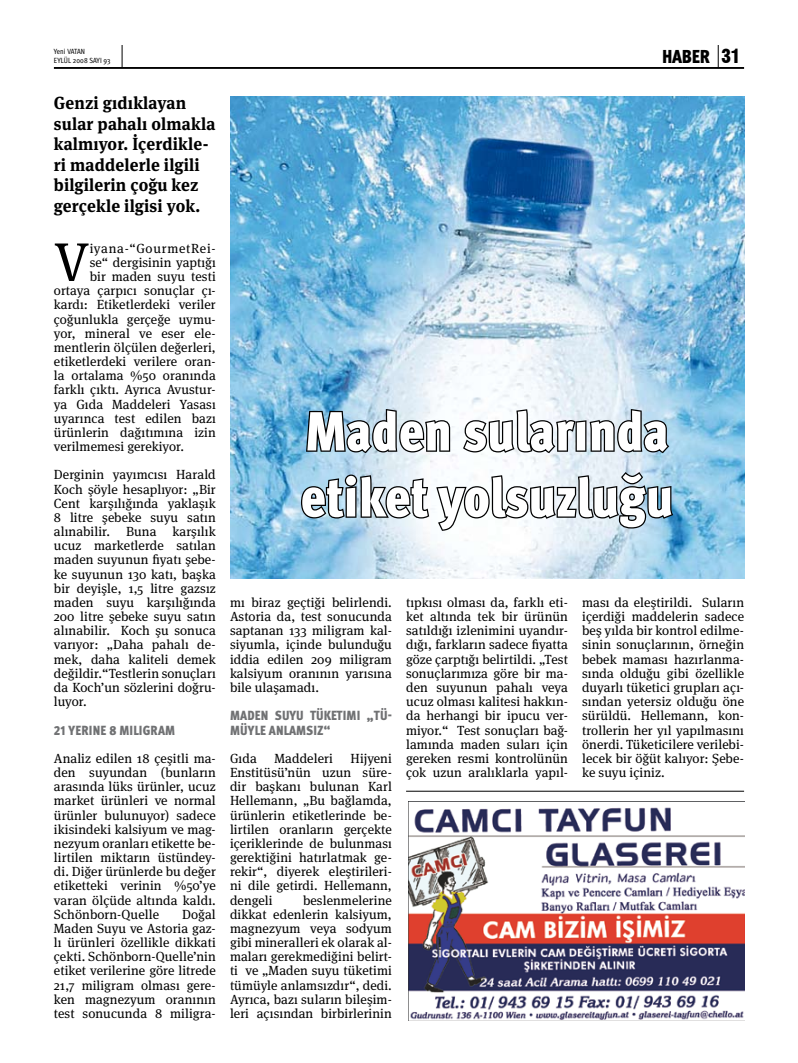
<style>
.page{position:relative;width:798px;height:1063px;background:#fff}
.page>*{position:absolute;margin:0;border:0;box-sizing:border-box;transform-origin:0 0}
.t1{font:900 55px/66px "Meta Cond Pro";color:#fff}
.t2{font:54.38px "Meta Serif Pro";color:#000}
.t3{font:900 18.75px "Meta Cond Pro";letter-spacing:-.015em;color:#000}
.t4{font:700 17.5px/20.5px "Meta Serif Pro";letter-spacing:.01em;color:#000;scale:.95 1}
.t5{font:13.25px/14.1px "Meta Serif Pro";letter-spacing:.005em;color:#000;text-align:justify}
.t6{font:900 13.25px/14.1px "Meta Cond Pro";letter-spacing:.015em;color:#707173}
.t7{font:13.25px "Meta Serif Pro";letter-spacing:.055em;color:#000}
.t8{font:7.5px/9px "Meta Cond Pro";letter-spacing:.01em;color:#000}
.s1{font-family:"Swiss 721 BT";font-stretch:condensed}
</style>
<div class="page">
<svg style="left:717px;top:45px;width:1px;height:22px"></svg>
<svg style="left:122px;top:45px;width:1px;height:22px"></svg>
<hr style="left:54px;top:67px;width:689px;height:2px;background:#000">
<img style="left:230px;top:97px;width:513px;height:482px">
<svg style="left:299px;top:362px;width:375px;height:191px"></svg>
<img style="left:408px;top:802px;width:335px;height:219px">
<hr style="left:406px;top:791px;width:337px;height:1px;background:#000">
<p class="t8" style="left:54px;top:48px;width:58px">Yeni VATAN<br>EYLÜL 2008 SAYI 93</p>
<h3 class="t3" style="left:661px;top:44px;width:80px">HABER <span class="s1">31</span></h3>
<h3 class="t4" style="left:54px;top:92px;width:171px">Genzi gıdıklayan sular pahalı olmakla kalmıyor. İçerdikle&shy;ri maddelerle ilgili bilgilerin çoğu kez gerçekle ilgisi yok.</h3>
<h2 class="t2" style="left:54px;top:223px;width:37px">V</h2>
<p class="t7" style="left:90px;top:238px;width:127px">iyana-“GourmetRei-</p>
<p class="t5" style="left:90px;top:254px;width:127px">se“ dergisinin yaptığı</p>
<p class="t5" style="left:90px;top:269px;width:127px">bir maden suyu testi</p>
<p class="t5" style="left:54px;top:283px;width:163px">ortaya çarpıcı sonuçlar çı-</p>
<p class="t5" style="left:54px;top:297px;width:163px">kardı: Etiketlerdeki veriler</p>
<p class="t5" style="left:54px;top:311px;width:163px">çoğunlukla gerçeğe uymu-</p>
<p class="t5" style="left:54px;top:325px;width:163px">yor, mineral ve eser ele-</p>
<p class="t5" style="left:54px;top:340px;width:163px">mentlerin ölçülen değerleri,</p>
<p class="t5" style="left:54px;top:354px;width:163px">etiketlerdeki verilere oran-</p>
<p class="t5" style="left:54px;top:368px;width:163px">la ortalama %50 oranında</p>
<p class="t5" style="left:54px;top:382px;width:163px">farklı çıktı. Ayrıca Avustur-</p>
<p class="t5" style="left:54px;top:396px;width:163px">ya Gıda Maddeleri Yasası</p>
<p class="t5" style="left:54px;top:410px;width:163px">uyarınca test edilen bazı</p>
<p class="t5" style="left:54px;top:425px;width:163px">ürünlerin dağıtımına izin</p>
<p class="t5" style="left:54px;top:439px;width:131px">verilmemesi gerekiyor.</p>
<p class="t5" style="left:54px;top:467px;width:163px">Derginin yayımcısı Harald Koch şöyle hesaplıyor: „Bir Cent karşılığında yaklaşık 8 litre şebeke suyu satın alınabilir. Buna karşılık ucuz marketlerde satılan maden suyunun fiyatı şebe&shy;ke suyunun 130 katı, başka bir deyişle, 1,5 litre gazsız maden suyu karşılığında 200 litre şebeke suyu satın alınabilir. Koch şu sonuca varıyor: „Daha pahalı de&shy;mek, daha kaliteli demek değildir.“Testlerin sonuçları da Koch’un sözlerini doğru&shy;luyor.</p>
<p class="t6" style="left:54px;top:723px;width:22px">21 YERI</p>
<p class="t6" style="left:93px;top:723px;width:54px">NE 8 MILIGRA</p>
<p class="t6" style="left:165px;top:723px;width:11px">M</p>
<p class="t5" style="left:54px;top:751px;width:163px">Analiz edilen 18 çeşitli ma&shy;den suyundan (bunların arasında lüks ürünler, ucuz market ürünleri ve normal ürünler bulunuyor) sadece ikisindeki kalsiyum ve mag&shy;nezyum oranları etikette be&shy;lirtilen miktarın üstündey&shy;di. Diğer ürünlerde bu değer etiketteki verinin %50’ye varan ölçüde altında kaldı.<br>Schönborn-Quelle</p>
<p class="t5" style="left:54px;top:906px;width:163px;text-indent:128px">Doğal Maden Suyu ve Astoria gaz&shy;lı ürünleri özellikle dikkati çekti. Schönborn-Quelle’nin etiket verilerine göre litrede 21,7 miligram olması gere&shy;ken magnezyum oranının test sonucunda 8 miligra-</p>
<h1 class="t1" style="left:300px;top:400px;width:374px">MADEN SULARINDA<br>ETIKET YOLSUZLUĞU</h1>
<p class="t5" style="left:230px;top:595px;width:163px">mı biraz geçtiği belirlendi.<br>Astoria da, test sonucunda saptanan 133 miligram kal&shy;siyumla, içinde bulunduğu iddia edilen 209 miligram kalsiyum oranının yarısına bile ulaşamadı.</p>
<p class="t6" style="left:230px;top:709px;width:9px">MADE</p>
<p class="t6" style="left:230px;top:709px;width:163px;text-indent:31px">N SUYU TÜKETIMI „TÜ-<br>MÜYLE ANLAMSIZ“</p>
<p class="t5" style="left:230px;top:751px;width:28px">Gıda</p>
<p class="t5" style="left:274px;top:751px;width:60px">Maddeleri</p>
<p class="t5" style="left:230px;top:751px;width:163px;text-indent:121px">Hijyeni Enstitüsü’nün uzun süre&shy;dir başkanı bulunan Karl Hellemann, „Bu bağlamda, ürünlerin etiketlerinde be&shy;lirtilen oranların gerçekte içeriklerinde de bulunması gerektiğini hatırlatmak ge&shy;rekir“, diyerek eleştirileri&shy;ni dile getirdi. Hellemann, dengeli</p>
<p class="t5" style="left:230px;top:892px;width:163px;text-indent:73px">beslenmelerine dikkat edenlerin kalsiyum, magnezyum veya sodyum gibi mineralleri ek olarak al&shy;maları gerekmediğini belirt&shy;ti ve „Maden suyu tüketimi tümüyle anlamsızdır“, dedi.<br>Ayrıca, bazı suların bileşim&shy;leri açısından birbirlerinin</p>
<p class="t5" style="left:406px;top:595px;width:163px">tıpkısı olması da, farklı eti&shy;ket altında tek bir ürünün satıldığı izlenimini uyandır&shy;dığı, farkların sadece fiyatta göze çarptığı belirtildi. „Test sonuçlarımıza göre bir ma&shy;den suyunun pahalı veya ucuz olması kalitesi hakkın&shy;da herhangi bir ipucu ver&shy;miyor.“ Test sonuçları bağ&shy;lamında maden suları için gereken resmi kontrolünün çok uzun aralıklarla yapıl-</p>
<p class="t5" style="left:582px;top:595px;width:163px">ması da eleştirildi. Suların içerdiği maddelerin sadece beş yılda bir kontrol edilme&shy;sinin sonuçlarının, örneğin bebek maması hazırlanma&shy;sında olduğu gibi özellikle duyarlı tüketici grupları açı&shy;sından yetersiz olduğu öne sürüldü. Hellemann, kon&shy;trollerin her yıl yapılmasını önerdi. Tüketicilere verilebi&shy;lecek bir öğüt kalıyor: Şebe&shy;ke suyu içiniz.</p>
</div>
